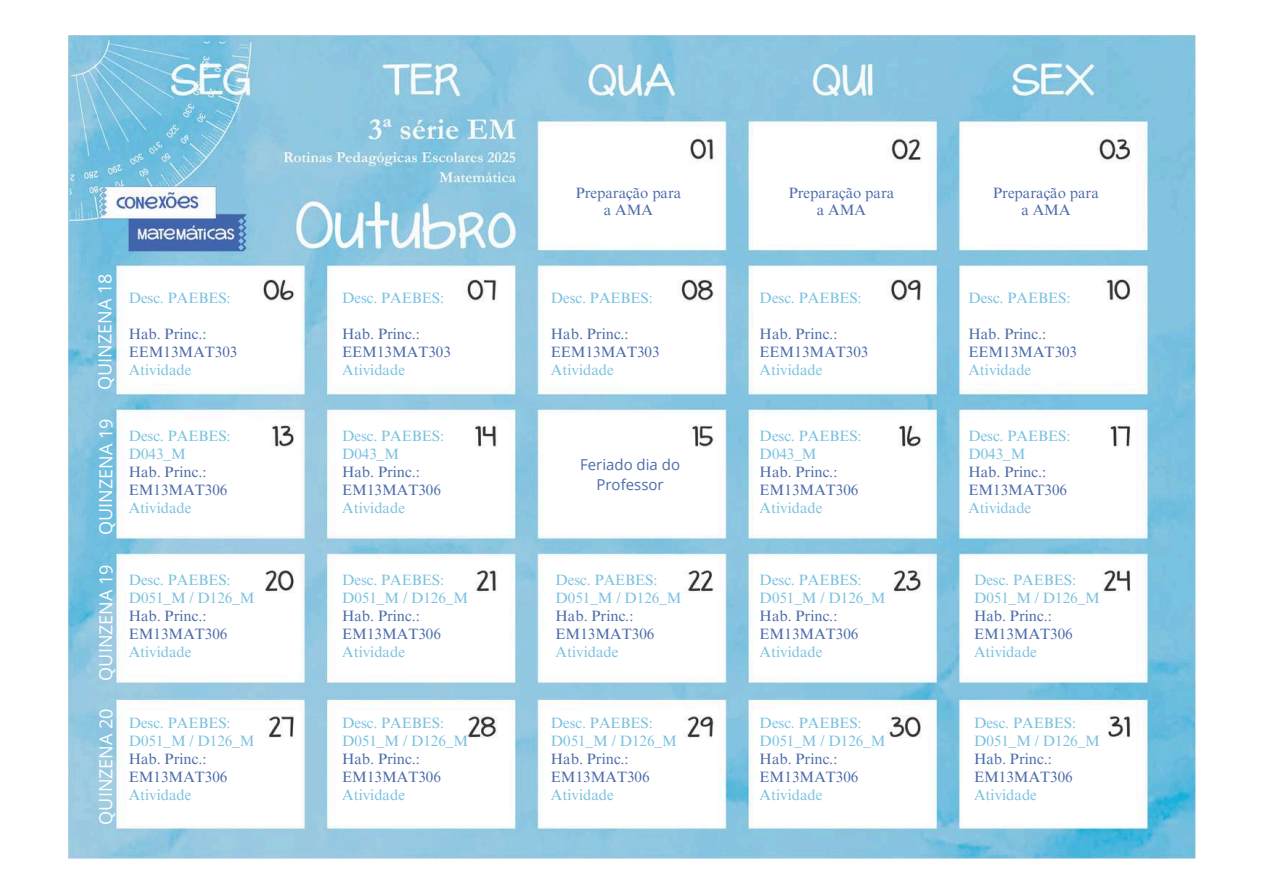
<style>
.page{position:relative;width:1263px;height:894px;background:#fff}
.page>*{position:absolute;margin:0;border:0;box-sizing:border-box;transform-origin:0 0}
.t1{font:18px "Open Sans";letter-spacing:-.005em;color:#fffeff}
.t2{font:15px/18px "Times NRMT Pro";color:#7cc2e0}
.t3{font:15px/18px "Times NRMT Pro";color:#4c6caa}
.t4{font:15px/20.2px "Open Sans";color:#4c6caa;text-align:center}
</style>
<div class="page">
<img style="left:68px;top:35px;width:1127px;height:823px">
<p class="t1" style="left:92px;top:389px;width:118px;rotate:-90deg">QUINZENA 18</p>
<p class="t1" style="left:93px;top:534px;width:118px;rotate:-90deg">QUINZENA 19</p>
<p class="t1" style="left:93px;top:680px;width:118px;rotate:-90deg">QUINZENA 19</p>
<p class="t1" style="left:93px;top:824px;width:118px;rotate:-90deg">QUINZENA 20</p>
<p class="t2" style="left:129px;top:290px;width:104px">Desc. PAEBES:</p>
<p class="t3" style="left:129px;top:326px;width:110px">Hab. Princ.:<br>EEM13MAT303</p>
<p class="t2" style="left:129px;top:362px;width:64px">Atividade</p>
<p class="t2" style="left:129px;top:429px;width:104px">Desc. PAEBES:<br>D043_M</p>
<p class="t3" style="left:129px;top:465px;width:100px">Hab. Princ.:<br>EM13MAT306</p>
<p class="t2" style="left:129px;top:501px;width:64px">Atividade</p>
<p class="t2" style="left:129px;top:572px;width:128px">Desc. PAEBES:<br>D051_M / D126_M</p>
<p class="t3" style="left:129px;top:608px;width:100px">Hab. Princ.:<br>EM13MAT306</p>
<p class="t2" style="left:129px;top:644px;width:64px">Atividade</p>
<p class="t2" style="left:129px;top:715px;width:128px">Desc. PAEBES:<br>D051_M / D126_M</p>
<p class="t3" style="left:129px;top:751px;width:100px">Hab. Princ.:<br>EM13MAT306</p>
<p class="t2" style="left:129px;top:787px;width:64px">Atividade</p>
<p class="t2" style="left:342px;top:290px;width:104px">Desc. PAEBES:</p>
<p class="t3" style="left:342px;top:326px;width:110px">Hab. Princ.:<br>EEM13MAT303</p>
<p class="t2" style="left:342px;top:362px;width:64px">Atividade</p>
<p class="t2" style="left:342px;top:429px;width:104px">Desc. PAEBES:<br>D043_M</p>
<p class="t3" style="left:342px;top:465px;width:100px">Hab. Princ.:<br>EM13MAT306</p>
<p class="t2" style="left:342px;top:501px;width:64px">Atividade</p>
<p class="t2" style="left:342px;top:572px;width:128px">Desc. PAEBES:<br>D051_M / D126_M</p>
<p class="t3" style="left:342px;top:608px;width:100px">Hab. Princ.:<br>EM13MAT306</p>
<p class="t2" style="left:342px;top:644px;width:64px">Atividade</p>
<p class="t2" style="left:342px;top:715px;width:128px">Desc. PAEBES:<br>D051_M / D126_M</p>
<p class="t3" style="left:342px;top:751px;width:100px">Hab. Princ.:<br>EM13MAT306</p>
<p class="t2" style="left:342px;top:787px;width:64px">Atividade</p>
<p class="t3" style="left:576px;top:186px;width:107px;line-height:16.8px;text-align:center">Preparação para a AMA</p>
<p class="t3" style="left:789px;top:186px;width:107px;line-height:16.8px;text-align:center">Preparação para a AMA</p>
<p class="t3" style="left:993px;top:186px;width:107px;line-height:16.8px;text-align:center">Preparação para a AMA</p>
<p class="t2" style="left:551px;top:290px;width:104px">Desc. PAEBES:</p>
<p class="t3" style="left:551px;top:326px;width:110px">Hab. Princ.:<br>EEM13MAT303</p>
<p class="t2" style="left:551px;top:362px;width:64px">Atividade</p>
<p class="t4" style="left:580px;top:453px;width:102px">Feriado dia do<br>Professor</p>
<p class="t2" style="left:556px;top:572px;width:128px">Desc. PAEBES:<br>D051_M / D126_M</p>
<p class="t3" style="left:556px;top:608px;width:100px">Hab. Princ.:<br>EM13MAT306</p>
<p class="t2" style="left:556px;top:644px;width:64px">Atividade</p>
<p class="t2" style="left:551px;top:715px;width:128px">Desc. PAEBES:<br>D051_M / D126_M</p>
<p class="t3" style="left:551px;top:751px;width:100px">Hab. Princ.:<br>EM13MAT306</p>
<p class="t2" style="left:551px;top:787px;width:64px">Atividade</p>
<p class="t2" style="left:760px;top:290px;width:104px">Desc. PAEBES:</p>
<p class="t3" style="left:760px;top:326px;width:110px">Hab. Princ.:<br>EEM13MAT303</p>
<p class="t2" style="left:760px;top:362px;width:64px">Atividade</p>
<p class="t2" style="left:760px;top:429px;width:104px">Desc. PAEBES:<br>D043_M</p>
<p class="t3" style="left:760px;top:465px;width:100px">Hab. Princ.:<br>EM13MAT306</p>
<p class="t2" style="left:760px;top:501px;width:64px">Atividade</p>
<p class="t2" style="left:760px;top:572px;width:128px">Desc. PAEBES:<br>D051_M / D126_M</p>
<p class="t3" style="left:760px;top:608px;width:100px">Hab. Princ.:<br>EM13MAT306</p>
<p class="t2" style="left:760px;top:644px;width:64px">Atividade</p>
<p class="t2" style="left:760px;top:715px;width:128px">Desc. PAEBES:<br>D051_M / D126_M</p>
<p class="t3" style="left:760px;top:751px;width:100px">Hab. Princ.:<br>EM13MAT306</p>
<p class="t2" style="left:760px;top:787px;width:64px">Atividade</p>
<p class="t2" style="left:968px;top:290px;width:104px">Desc. PAEBES:</p>
<p class="t3" style="left:968px;top:326px;width:110px">Hab. Princ.:<br>EEM13MAT303</p>
<p class="t2" style="left:968px;top:362px;width:64px">Atividade</p>
<p class="t2" style="left:968px;top:429px;width:104px">Desc. PAEBES:<br>D043_M</p>
<p class="t3" style="left:968px;top:465px;width:100px">Hab. Princ.:<br>EM13MAT306</p>
<p class="t2" style="left:968px;top:501px;width:64px">Atividade</p>
<p class="t2" style="left:974px;top:572px;width:128px">Desc. PAEBES:<br>D051_M / D126_M</p>
<p class="t3" style="left:974px;top:608px;width:100px">Hab. Princ.:<br>EM13MAT306</p>
<p class="t2" style="left:974px;top:644px;width:64px">Atividade</p>
<p class="t2" style="left:974px;top:715px;width:128px">Desc. PAEBES:<br>D051_M / D126_M</p>
<p class="t3" style="left:974px;top:751px;width:100px">Hab. Princ.:<br>EM13MAT306</p>
<p class="t2" style="left:974px;top:787px;width:64px">Atividade</p>
</div>
